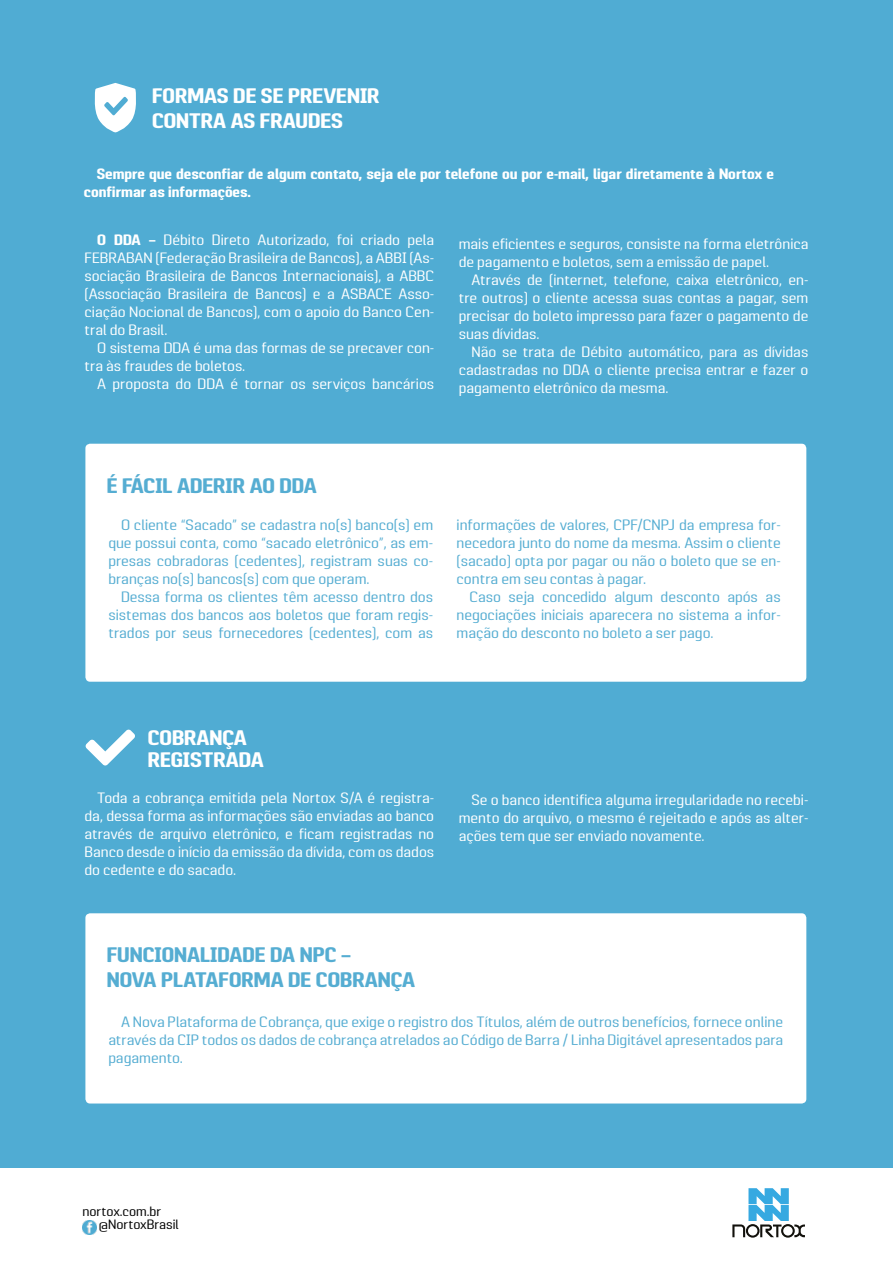
<style>
.page{position:relative;width:893px;height:1263px;background:#50acd3}
.page>*{position:absolute;margin:0;border:0;box-sizing:border-box;transform-origin:0 0}
.t1{font:700 21px/25.2px "Pancetta Pro";color:#55add2}
.t2{font:700 21px/25.2px "Pancetta Pro";color:#fff}
.t3{font:15px/18px "Pancetta Pro";color:#fff;text-align:justify}
.t4{font:15px/18px "Pancetta Pro";color:#55add2;text-align:justify}
.t5{font:700 15px/18px "Pancetta Pro";color:#fff}
.t6{font:13.5px/13.2px "Pancetta Pro";color:#000}
.s1{font-weight:700}
</style>
<div class="page">
<div style="left:875px;top:1169px;width:18px;height:94px;background:#fff"></div>
<div style="left:0;top:1168px;width:892px;height:95px;background:#fff"></div>
<svg style="left:732px;top:1188px;width:73px;height:49px"></svg>
<img style="left:82px;top:1220px;width:14px;height:14px">
<div style="left:85px;top:913px;width:721px;height:190px;background:#fff;border-radius:5px"></div>
<div style="left:85px;top:444px;width:721px;height:238px;background:#fff;border-radius:5px"></div>
<svg style="left:94px;top:83px;width:42px;height:49px"></svg>
<svg style="left:86px;top:730px;width:49px;height:35px"></svg>
<h1 class="t2" style="left:152px;top:83px;width:229px">FORMAS DE SE PREVENIR<br>CONTRA AS FRAUDES</h1>
<p class="t5" style="left:84px;top:165px;width:691px;text-indent:13px">Sempre que desconfiar de algum contato, seja ele por telefone ou por e-mail, ligar diretamente à Nortox e confirmar as informações.</p>
<p class="t3" style="left:85px;top:231px;width:351px;text-indent:13px"><span class="s1">O DDA –</span> Débito Direto Autorizado, foi criado pela FEBRABAN (Federação Brasileira de Bancos), a ABBI (As&shy;sociação Brasileira de Bancos Internacionais), a ABBC (Associação Brasileira de Bancos) e a ASBACE Asso&shy;ciação Nocional de Bancos), com o apoio do Banco Cen&shy;tral do Brasil.</p>
<p class="t3" style="left:85px;top:339px;width:351px;text-indent:13px">O sistema DDA é uma das formas de se precaver con&shy;tra às fraudes de boletos.</p>
<p class="t3" style="left:97px;top:375px;width:338px">A proposta do DDA é tornar os serviços bancários</p>
<p class="t3" style="left:459px;top:235px;width:351px">mais eficientes e seguros, consiste na forma eletrônica de pagamento e boletos, sem a emissão de papel.</p>
<p class="t3" style="left:459px;top:271px;width:351px;text-indent:13px">Através de (internet, telefone, caixa eletrônico, en&shy;tre outros) o cliente acessa suas contas a pagar, sem precisar do boleto impresso para fazer o pagamento de suas dívidas.</p>
<p class="t3" style="left:459px;top:343px;width:351px;text-indent:13px">Não se trata de Débito automático, para as dívidas cadastradas no DDA o cliente precisa entrar e fazer o pagamento eletrônico da mesma.</p>
<h1 class="t1" style="left:107px;top:473px;width:211px">É FÁCIL ADERIR AO DDA</h1>
<p class="t4" style="left:108px;top:516px;width:326px;text-indent:13px">O cliente “Sacado” se cadastra no(s) banco(s) em que possui conta, como “sacado eletrônico”, as em&shy;presas cobradoras (cedentes), registram suas co&shy;branças no(s) bancos(s) com que operam.</p>
<p class="t4" style="left:108px;top:588px;width:326px;text-indent:13px">Dessa forma os clientes têm acesso dentro dos sistemas dos bancos aos boletos que foram regis&shy;trados por seus fornecedores (cedentes), com as</p>
<p class="t4" style="left:457px;top:516px;width:326px">informações de valores, CPF/CNPJ da empresa for&shy;necedora junto do nome da mesma. Assim o cliente (sacado) opta por pagar ou não o boleto que se en&shy;contra em seu contas à pagar.</p>
<p class="t4" style="left:457px;top:588px;width:326px;text-indent:13px">Caso seja concedido algum desconto após as negociações iniciais aparecera no sistema a infor&shy;mação do desconto no boleto a ser pago.</p>
<h1 class="t2" style="left:148px;top:726px;width:118px;line-height:22.2px">COBRANÇA<br>REGISTRADA</h1>
<p class="t3" style="left:85px;top:789px;width:351px;text-indent:13px">Toda a cobrança emitida pela Nortox S/A é registra&shy;da, dessa forma as informações são enviadas ao banco através de arquivo eletrônico, e ficam registradas no Banco desde o início da emissão da dívida, com os dados do cedente e do sacado.</p>
<p class="t3" style="left:459px;top:791px;width:351px;text-indent:13px">Se o banco identifica alguma irregularidade no recebi&shy;mento do arquivo, o mesmo é rejeitado e após as alter&shy;ações tem que ser enviado novamente.</p>
<h1 class="t1" style="left:107px;top:942px;width:310px">FUNCIONALIDADE DA NPC –<br>NOVA PLATAFORMA DE COBRANÇA</h1>
<p class="t4" style="left:108px;top:1013px;width:676px;text-indent:13px">A Nova Plataforma de Cobrança, que exige o registro dos Títulos, além de outros benefícios, fornece online através da CIP todos os dados de cobrança atrelados ao Código de Barra / Linha Digitável apresentados para pagamento.</p>
<p class="t6" style="left:99px;top:1204px;width:82px;text-indent:-16px">nortox.com.br @NortoxBrasil</p>
</div>
